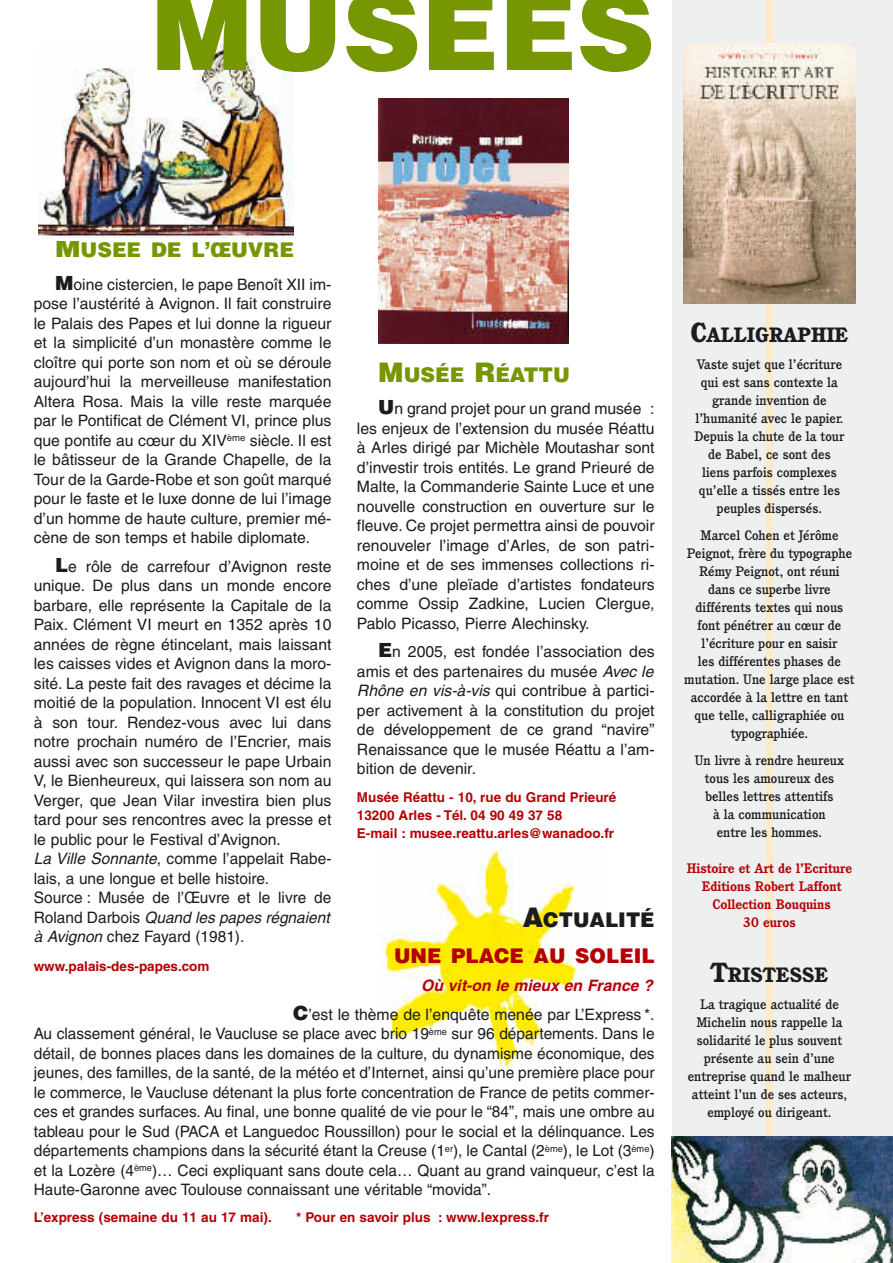
<style>
.page{position:relative;width:893px;height:1263px;background:#fff}
.page>*{position:absolute;margin:0;border:0;box-sizing:border-box;transform-origin:0 0}
.t1{font:900 108px "Helvetica";color:#769701}
.t2{font:900 20.25px "Helvetica";color:#769701}
.t3{font:900 20.25px/36px "Helvetica";color:#b40105;text-align:right}
.t4{font:800 20.25px "Cushing";color:#1c1c20}
.t5{font:15.75px/19.5px "Helvetica";color:#1c1c20;text-align:justify}
.t6{font:500 13.5px/18px "Cushing";color:#1c1c20;text-align:center}
.t7{font:700 13.5px/18px "Helvetica";color:#b40105}
.t8{font:700 13.5px/18px "Cushing";color:#b40105;text-align:center}
.s1{font-size:27px}
.s2{font-size:21px}
.s3{font-weight:900;font-size:19.5px}
.s4{font-style:italic}
.s5{font-size:27px;color:#1c1c20}
.s6{color:#1c1c20}
.s7{font-weight:700;font-style:italic;color:#b40105}
</style>
<div class="page">
<img style="left:380px;top:847px;width:206px;height:229px">
<div style="left:672px;top:0;width:221px;height:1263px;background:#eef0f0"></div>
<div style="left:766px;top:0;width:7px;height:1263px;background:#fdeac9"></div>
<img style="left:683px;top:43px;width:172px;height:261px">
<img style="left:378px;top:98px;width:190px;height:245px">
<img style="left:38px;top:45px;width:256px;height:194px">
<img style="left:672px;top:1136px;width:221px;height:127px">
<h1 class="t1" style="left:151px;top:-8px;width:505px">MUSÉES</h1>
<p class="t2" style="left:55px;top:242px;width:240px"><span class="s1">M</span>USÉE DE L<span class="s2">’</span>ŒUVRE</p>
<p class="t5" style="left:34px;top:276px;width:299px;text-indent:21px"><span class="s3">M</span>oine cistercien, le pape Benoît XII im&shy;pose l’austérité à Avignon. Il fait construire le Palais des Papes et lui donne la rigueur et la simplicité d’un monastère comme le cloître qui porte son nom et où se déroule aujourd’hui la merveilleuse manifestation Altera Rosa. Mais la ville reste marquée par le Pontificat de Clément VI, prince plus que pontife au cœur du XIV<sup>ème</sup> siècle. Il est le bâtisseur de la Grande Chapelle, de la Tour de la Garde-Robe et son goût marqué pour le faste et le luxe donne de lui l’image d’un homme de haute culture, premier mé&shy;cène de son temps et habile diplomate.</p>
<p class="t5" style="left:34px;top:558px;width:300px;text-align:left;text-indent:21px"><span class="s3">L</span>e rôle de carrefour d’Avignon reste unique. De plus dans un monde encore barbare, elle représente la Capitale de la Paix. Clément VI meurt en 1352 après 10 années de règne étincelant, mais laissant les caisses vides et Avignon dans la moro&shy;sité. La peste fait des ravages et décime la moitié de la population. Innocent VI est élu à son tour. Rendez-vous avec lui dans notre prochain numéro de l’Encrier, mais aussi avec son successeur le pape Urbain V, le Bienheureux, qui laissera son nom au Verger, que Jean Vilar investira bien plus tard pour ses rencontres avec la presse et le public pour le Festival d’Avignon.<br><span class="s4">La Ville Sonnante</span>, comme l’appelait Rabe&shy;lais, a une longue et belle histoire.<br>Source : Musée de l’Œuvre et le livre de R o l a n d D a r b o i s <span class="s4">Quand les papes régnaient à Avignon</span> chez Fayard (1981).</p>
<p class="t7" style="left:34px;top:958px;width:177px">www.palais-des-papes.com</p>
<p class="t2" style="left:378px;top:367px;width:193px"><span class="s1">M</span>USÉE <span class="s1">R</span>ÉATTU</p>
<p class="t5" style="left:357px;top:401px;width:299px;text-indent:21px"><span class="s3">U</span>n grand projet pour un grand musée : les enjeux de l’extension du musée Réattu à Arles dirigé par Michèle Moutashar sont d’investir trois entités. Le grand Prieuré de Malte, la Commanderie Sainte Luce et une nouvelle construction en ouverture sur le fleuve. Ce projet permettra ainsi de pouvoir renouveler l’image d’Arles, de son patri&shy;moine et de ses immenses collections ri&shy;ches d’une pleïade d’artistes fondateurs comme Ossip Zadkine, Lucien Clergue, Pablo Picasso, Pierre Alechinsky.</p>
<p class="t5" style="left:357px;top:644px;width:301px;text-align:left;text-indent:21px"><span class="s3">E</span>n 2005, est fondée l’association des amis et des partenaires du musée <span class="s4">Avec le Rhône en vis-à-vis</span> qui contribue à partici&shy;per activement à la constitution du projet de développement de ce grand “navire” Renaissance que le musée Réattu a l’am&shy;bition de devenir.</p>
<p class="t7" style="left:357px;top:789px;width:261px">Musée Réattu - 10, rue du Grand Prieuré<br>13200 Arles - Tél. 04 90 49 37 58<br>E-mail : musee.reattu.arles@wanadoo.fr</p>
<p class="t3" style="left:394px;top:903px;width:262px"><span class="s5">A</span><span class="s6">CTUALITÉ<br></span>UNE PLACE AU SOLEIL</p>
<p class="t5" style="left:293px;top:973px;width:364px;line-height:28.5px;text-align:right"><span class="s7">Où vit-on le mieux en France ?<br></span><span class="s3">C</span>’est le thème de l’enquête menée par L’Express *.</p>
<p class="t5" style="left:34px;top:1025px;width:622px">Au classement général, le Vaucluse se place avec brio 19<sup>ème</sup> sur 96 départements. Dans le détail, de bonnes places dans les domaines de la culture, du dynamisme économique, des jeunes, des familles, de la santé, de la météo et d’Internet, ainsi qu’une première place pour le commerce, le Vaucluse détenant la plus forte concentration de France de petits commer&shy;ces et grandes surfaces. Au final, une bonne qualité de vie pour le “84”, mais une ombre au tableau pour le Sud (PACA et Languedoc Roussillon) pour le social et la délinquance. Les départements champions dans la sécurité étant la Creuse (1<sup>er</sup>), le Cantal (2<sup>ème</sup>), le Lot (3<sup>ème</sup>) et la Lozère (4<sup>ème</sup>)… Ceci expliquant sans doute cela… Quant au grand vainqueur, c’est la Haute-Garonne avec Toulouse connaissant une véritable “movida”.</p>
<p class="t7" style="left:34px;top:1210px;width:239px">L’express (semaine du 11 au 17 mai).</p>
<p class="t7" style="left:296px;top:1210px;width:254px">* Pour en savoir plus : www.lexpress.fr</p>
<p class="t4" style="left:690px;top:327px;width:160px"><span class="s1">C</span>ALLIGRAPHIE</p>
<p class="t6" style="left:694px;top:356px;width:151px">Vaste sujet que l’écriture qui est sans contexte la grande invention de l’humanité avec le papier.<br>Depuis la chute de la tour de Babel, ce sont des liens parfois complexes qu’elle a tissés entre les peuples dispersés.</p>
<p class="t6" style="left:684px;top:527px;width:172px">Marcel Cohen et Jérôme<br>Peignot, frère du typographe<br>Rémy Peignot, ont réuni dans ce superbe livre différents textes qui nous font pénétrer au cœur de l’écriture pour en saisir<br>les différentes phases de mutation. Une large place est accordée à la lettre en tant que telle, calligraphiée ou typographiée.</p>
<p class="t6" style="left:695px;top:752px;width:151px">Un livre à rendre heureux tous les amoureux des belles lettres attentifs<br>à la communication<br>entre les hommes.</p>
<p class="t8" style="left:687px;top:860px;width:167px">Histoire et Art de l’Ecriture<br>Editions Robert Laffont<br>Collection Bouquins<br>30 euros</p>
<p class="t4" style="left:710px;top:967px;width:119px"><span class="s1">T</span>RISTESSE</p>
<p class="t6" style="left:688px;top:997px;width:165px">La tragique actualité de<br>Michelin nous rappelle la solidarité le plus souvent présente au sein d’une entreprise quand le malheur atteint l’un de ses acteurs, employé ou dirigeant.</p>
</div>
